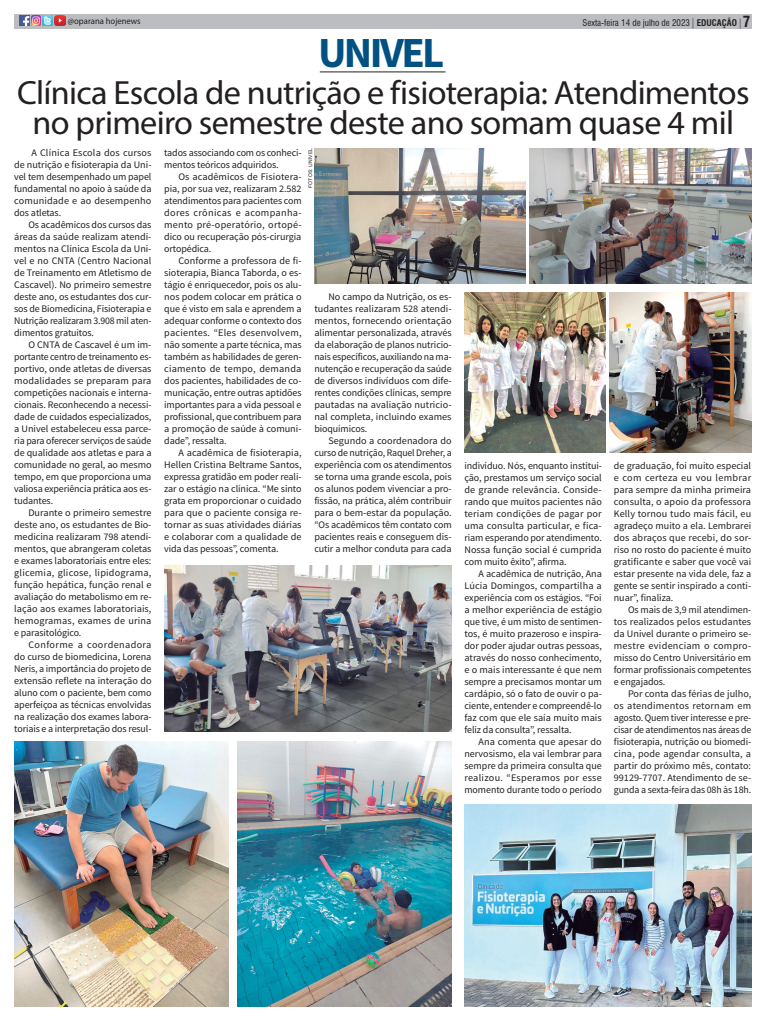
<style>
.page{position:relative;width:766px;height:1021px;background:#fff}
.page>*{position:absolute;margin:0;border:0;box-sizing:border-box;transform-origin:0 0}
.titulo_nsr{font:700 42.9px "Source Sans Pro";letter-spacing:-.06em;color:#015283}
.TITULO_PRINCIPAL{font:33.7px "Myriad Pro";letter-spacing:-.02em;color:#231f20}
.t1{font:700 condensed 15px "Swiss 721 BT";color:#231f20}
.TEXTO_ESSE{font:10px/12px "Source Sans Pro";letter-spacing:-.01em;color:#231f20;text-align:justify}
.t2{font:condensed 9px "Swiss 721 BT";color:#231f20}
.t3{font:9px "Myriad Pro";color:#231f20;scale:.96 1}
.Crédito{font:5px "Arial";letter-spacing:.035em;color:#231f20}
.s1{font-weight:700}
</style>
<div class="page">
<div style="left:14px;top:14px;width:737px;height:15px;background:#bcbdc0"></div>
<svg style="left:20px;top:16px;width:45px;height:10px"></svg>
<hr style="left:320px;top:72px;width:125px;height:1px;background:#231f20">
<img style="left:314px;top:148px;width:212px;height:136px">
<img style="left:529px;top:148px;width:222px;height:135px">
<img style="left:465px;top:804px;width:286px;height:202px">
<img style="left:464px;top:292px;width:141px;height:160px">
<img style="left:609px;top:292px;width:142px;height:160px">
<img style="left:14px;top:741px;width:214px;height:265px">
<img style="left:164px;top:565px;width:287px;height:167px">
<img style="left:237px;top:741px;width:214px;height:265px">
<p class="t3" style="left:68px;top:15px;width:77px">@oparana hojenews</p>
<p class="t2" style="left:582px;top:18px;width:156px">Sexta-feira 14 de julho de 2023 <span class="s1">EDUCAÇÃO</span></p>
<p class="t1" style="left:742px;top:13px;width:9px">7</p>
<p class="titulo_nsr" style="left:318px;top:25px;width:128px">UNIVEL</p>
<p class="TITULO_PRINCIPAL" style="left:17px;top:71px;width:734px">Clínica Escola de nutrição e fisioterapia: Atendimentos</p>
<p class="TITULO_PRINCIPAL" style="left:33px;top:101px;width:703px">no primeiro semestre deste ano somam quase 4 mil</p>
<p class="TEXTO_ESSE" style="left:14px;top:146px;width:139px;text-indent:17px">A Clínica Escola dos cursos de nutrição e fisioterapia da Uni&shy;vel tem desempenhado um papel fundamental no apoio à saúde da comunidade e ao desempenho dos atletas.</p>
<p class="TEXTO_ESSE" style="left:14px;top:218px;width:139px;text-indent:14px">Os acadêmicos dos cursos das áreas da saúde realizam atendi&shy;mentos na Clínica Escola da Uni&shy;vel e no CNTA (Centro Nacional de Treinamento em Atletismo de Cascavel). No primeiro semestre deste ano, os estudantes dos cur&shy;sos de Biomedicina, Fisioterapia e Nutrição realizaram 3.908 mil aten&shy;dimentos gratuitos.</p>
<p class="TEXTO_ESSE" style="left:14px;top:338px;width:139px;text-indent:14px">O CNTA de Cascavel é um im&shy;portante centro de treinamento es&shy;portivo, onde atletas de diversas modalidades se preparam para competições nacionais e interna&shy;cionais. Reconhecendo a necessi&shy;dade de cuidados especializados, a Univel estabeleceu essa parce&shy;ria para oferecer serviços de saúde de qualidade aos atletas e para a comunidade no geral, ao mesmo tempo, em que proporciona uma valiosa experiência prática aos es&shy;tudantes.</p>
<p class="TEXTO_ESSE" style="left:14px;top:506px;width:139px;text-indent:14px">Durante o primeiro semestre deste ano, os estudantes de Bio&shy;medicina realizaram 798 atendi&shy;mentos, que abrangeram coletas e exames laboratoriais entre eles: glicemia, glicose, lipidograma, função hepática, função renal e avaliação do metabolismo em re&shy;lação aos exames laboratoriais, hemogramas, exames de urina e parasitológico.</p>
<p class="TEXTO_ESSE" style="left:14px;top:638px;width:139px;text-indent:14px">Conforme a coordenadora do curso de biomedicina, Lorena Neris, a importância do projeto de extensão reflete na interação do aluno com o paciente, bem como aperfeiçoa as técnicas envolvidas na realização dos exames labora&shy;toriais e a interpretação dos resul-</p>
<p class="Crédito" style="left:307px;top:188px;width:41px;rotate:-90deg">FOTOS: UNIVEL</p>
<p class="TEXTO_ESSE" style="left:164px;top:146px;width:139px">tados associando com os conheci&shy;mentos teóricos adquiridos.</p>
<p class="TEXTO_ESSE" style="left:164px;top:170px;width:139px;text-indent:14px">Os acadêmicos de Fisiotera&shy;pia, por sua vez, realizaram 2.582 atendimentos para pacientes com dores crônicas e acompanha&shy;mento pré-operatório, ortopé&shy;dico ou recuperação pós-cirurgia ortopédica.</p>
<p class="TEXTO_ESSE" style="left:164px;top:254px;width:139px;text-indent:14px">Conforme a professora de fi&shy;sioterapia, Bianca Taborda, o es&shy;tágio é enriquecedor, pois os alu&shy;nos podem colocar em prática o que é visto em sala e aprendem a adequar conforme o contexto dos pacientes. “Eles desenvolvem, não somente a parte técnica, mas também as habilidades de geren&shy;ciamento de tempo, demanda dos pacientes, habilidades de co&shy;municação, entre outras aptidões importantes para a vida pessoal e profissional, que contribuem para a promoção de saúde à comuni&shy;dade”, ressalta.</p>
<p class="TEXTO_ESSE" style="left:164px;top:446px;width:139px;text-indent:14px">A acadêmica de fisioterapia, Hellen Cristina Beltrame Santos, expressa gratidão em poder reali&shy;zar o estágio na clínica. “Me sinto grata em proporcionar o cuidado para que o paciente consiga re&shy;tornar as suas atividades diárias e colaborar com a qualidade de vida das pessoas”, comenta.</p>
<p class="TEXTO_ESSE" style="left:314px;top:290px;width:139px;text-indent:14px">No campo da Nutrição, os es&shy;tudantes realizaram 528 atendi&shy;mentos, fornecendo orientação alimentar personalizada, através da elaboração de planos nutricio&shy;nais específicos, auxiliando na ma&shy;nutenção e recuperação da saúde de diversos indivíduos com dife&shy;rentes condições clínicas, sempre pautadas na avaliação nutricio&shy;nal completa, incluindo exames bioquímicos.</p>
<p class="TEXTO_ESSE" style="left:314px;top:434px;width:139px;text-indent:14px">Segundo a coordenadora do curso de nutrição, Raquel Dreher, a experiência com os atendimentos se torna uma grande escola, pois os alunos podem vivenciar a pro&shy;fissão, na prática, além contribuir para o bem-estar da população. “Os acadêmicos têm contato com pacientes reais e conseguem dis&shy;cutir a melhor conduta para cada</p>
<p class="TEXTO_ESSE" style="left:464px;top:459px;width:139px">indivíduo. Nós, enquanto institui&shy;ção, prestamos um serviço social de grande relevância. Conside&shy;rando que muitos pacientes não teriam condições de pagar por uma consulta particular, e fica&shy;riam esperando por atendimento.<br>Nossa função social é cumprida com muito êxito”, afirma.</p>
<p class="TEXTO_ESSE" style="left:464px;top:567px;width:139px;text-indent:14px">A acadêmica de nutrição, Ana Lúcia Domingos, compartilha a experiência com os estágios. “Foi a melhor experiência de estágio que tive, é um misto de sentimen&shy;tos, é muito prazeroso e inspira&shy;dor poder ajudar outras pessoas, através do nosso conhecimento, e o mais interessante é que nem sempre a precisamos montar um cardápio, só o fato de ouvir o pa&shy;ciente, entender e compreendê-lo faz com que ele saía muito mais feliz da consulta”, ressalta.</p>
<p class="TEXTO_ESSE" style="left:464px;top:735px;width:139px;text-indent:14px">Ana comenta que apesar do nervosismo, ela vai lembrar para sempre da primeira consulta que realizou. “Esperamos por esse momento durante todo o período</p>
<p class="TEXTO_ESSE" style="left:613px;top:459px;width:139px">de graduação, foi muito especial e com certeza eu vou lembrar para sempre da minha primeira consulta, o apoio da professora Kelly tornou tudo mais fácil, eu agradeço muito a ela. Lembrarei dos abraços que recebi, do sor&shy;riso no rosto do paciente é muito gratificante e saber que você vai estar presente na vida dele, faz a gente se sentir inspirado a conti&shy;nuar”, finaliza.</p>
<p class="TEXTO_ESSE" style="left:613px;top:603px;width:139px;text-indent:14px">Os mais de 3,9 mil atendimen&shy;tos realizados pelos estudantes da Univel durante o primeiro se&shy;mestre evidenciam o compro&shy;misso do Centro Universitário em formar profissionais competentes e engajados.</p>
<p class="TEXTO_ESSE" style="left:613px;top:687px;width:139px;text-indent:14px">Por conta das férias de julho, os atendimentos retornam em agosto. Quem tiver interesse e pre&shy;cisar de atendimentos nas áreas de fisioterapia, nutrição ou biomedi&shy;cina, pode agendar consulta, a partir do próximo mês, contato:<br>99129-7707. Atendimento de se&shy;gunda a sexta-feira das 08h às 18h.</p>
</div>
